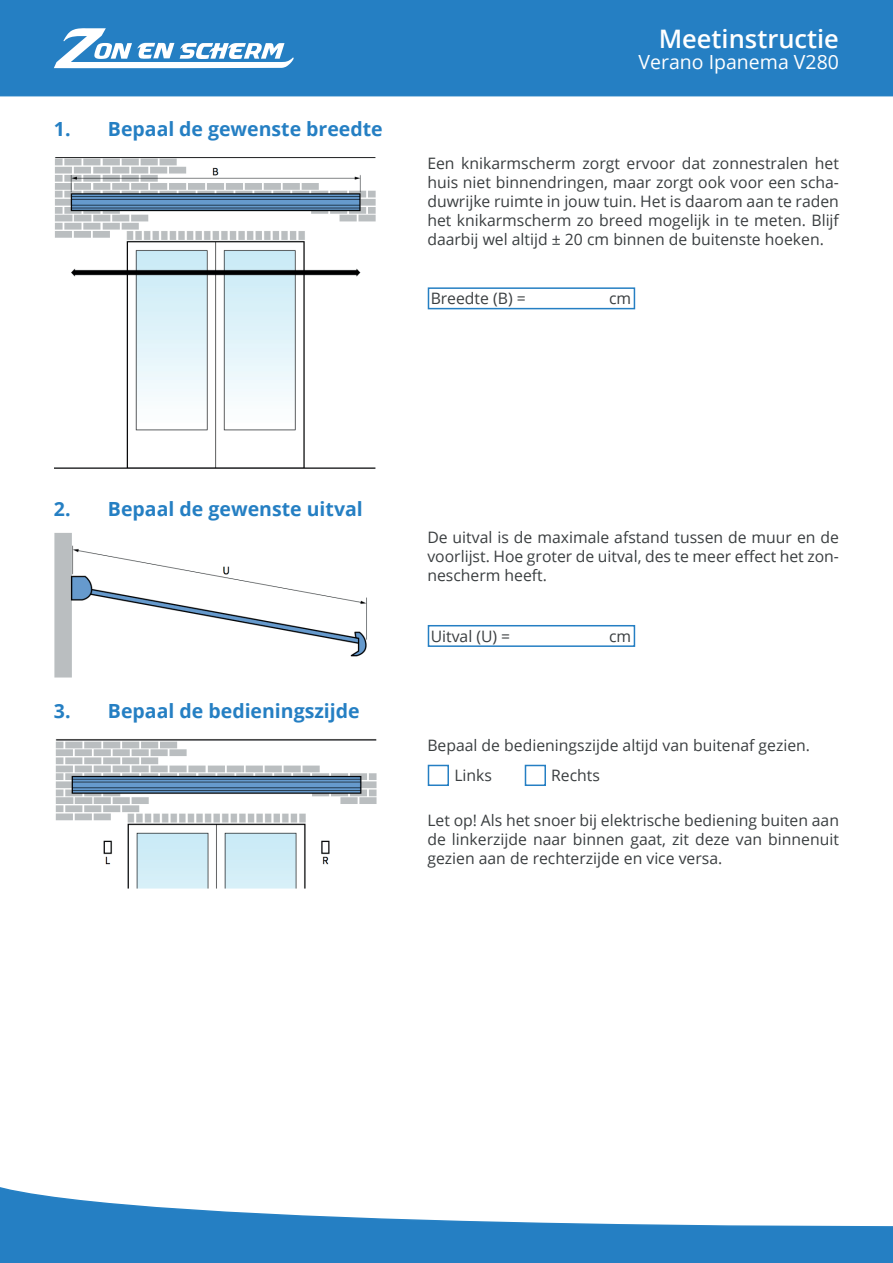
<style>
.page{position:relative;width:893px;height:1263px;background:#fff}
.page>*{position:absolute;margin:0;border:0;box-sizing:border-box;transform-origin:0 0}
.t1{font:600 25.5px "Open Sans";color:#fff}
.t2{font:700 19.5px "Open Sans";color:#257fc3}
.t3{font:19.5px "Open Sans";color:#fff}
.t4{font:15.75px/18.9px "Open Sans";color:#3a3e40;text-align:justify}
</style>
<div class="page">
<div style="left:0;top:0;width:893px;height:96px;background:#257fc3"></div>
<svg style="left:54px;top:28px;width:240px;height:40px"></svg>
<img style="left:54px;top:157px;width:322px;height:312px">
<div style="left:428px;top:287px;width:207px;height:22px;border:2px solid #257fc3"></div>
<img style="left:54px;top:533px;width:313px;height:145px">
<div style="left:428px;top:625px;width:207px;height:22px;border:2px solid #257fc3"></div>
<img style="left:55px;top:739px;width:321px;height:150px">
<div style="left:428px;top:765px;width:21px;height:21px;border:2px solid #257fc3"></div>
<div style="left:525px;top:765px;width:21px;height:21px;border:2px solid #257fc3"></div>
<svg style="left:0;top:1187px;width:893px;height:76px"></svg>
<p class="t2" style="left:54px;top:115px;width:330px">1. Bepaal de gewenste breedte</p>
<h1 class="t1" style="left:659px;top:21px;width:182px">Meetinstructie</h1>
<p class="t3" style="left:639px;top:48px;width:202px">Verano Ipanema V280</p>
<p class="t4" style="left:427px;top:154px;width:413px">Een knikarmscherm zorgt ervoor dat zonnestralen het huis niet binnendringen, maar zorgt ook voor een scha&shy;duwrijke ruimte in jouw tuin. Het is daarom aan te raden het knikarmscherm zo breed mogelijk in te meten. Blijf daarbij wel altijd ± 20 cm binnen de buitenste hoeken.</p>
<p class="t4" style="left:431px;top:288px;width:97px">Breedte (B) =</p>
<p class="t4" style="left:609px;top:288px;width:24px">cm</p>
<p class="t2" style="left:54px;top:495px;width:310px">2. Bepaal de gewenste uitval</p>
<p class="t2" style="left:54px;top:697px;width:307px">3. Bepaal de bedieningszijde</p>
<p class="t4" style="left:427px;top:528px;width:413px">De uitval is de maximale afstand tussen de muur en de voorlijst. Hoe groter de uitval, des te meer effect het zon&shy;nescherm heeft.</p>
<p class="t4" style="left:431px;top:626px;width:81px">Uitval (U) =</p>
<p class="t4" style="left:609px;top:626px;width:24px">cm</p>
<p class="t4" style="left:454px;top:729px;width:357px;line-height:30.3px;text-indent:-27px">Bepaal de bedieningszijde altijd van buitenaf gezien.<br>Links</p>
<p class="t4" style="left:551px;top:765px;width:50px">Rechts</p>
<p class="t4" style="left:427px;top:810px;width:413px">Let op! Als het snoer bij elektrische bediening buiten aan de linkerzijde naar binnen gaat, zit deze van binnenuit gezien aan de rechterzijde en vice versa.</p>
</div>
